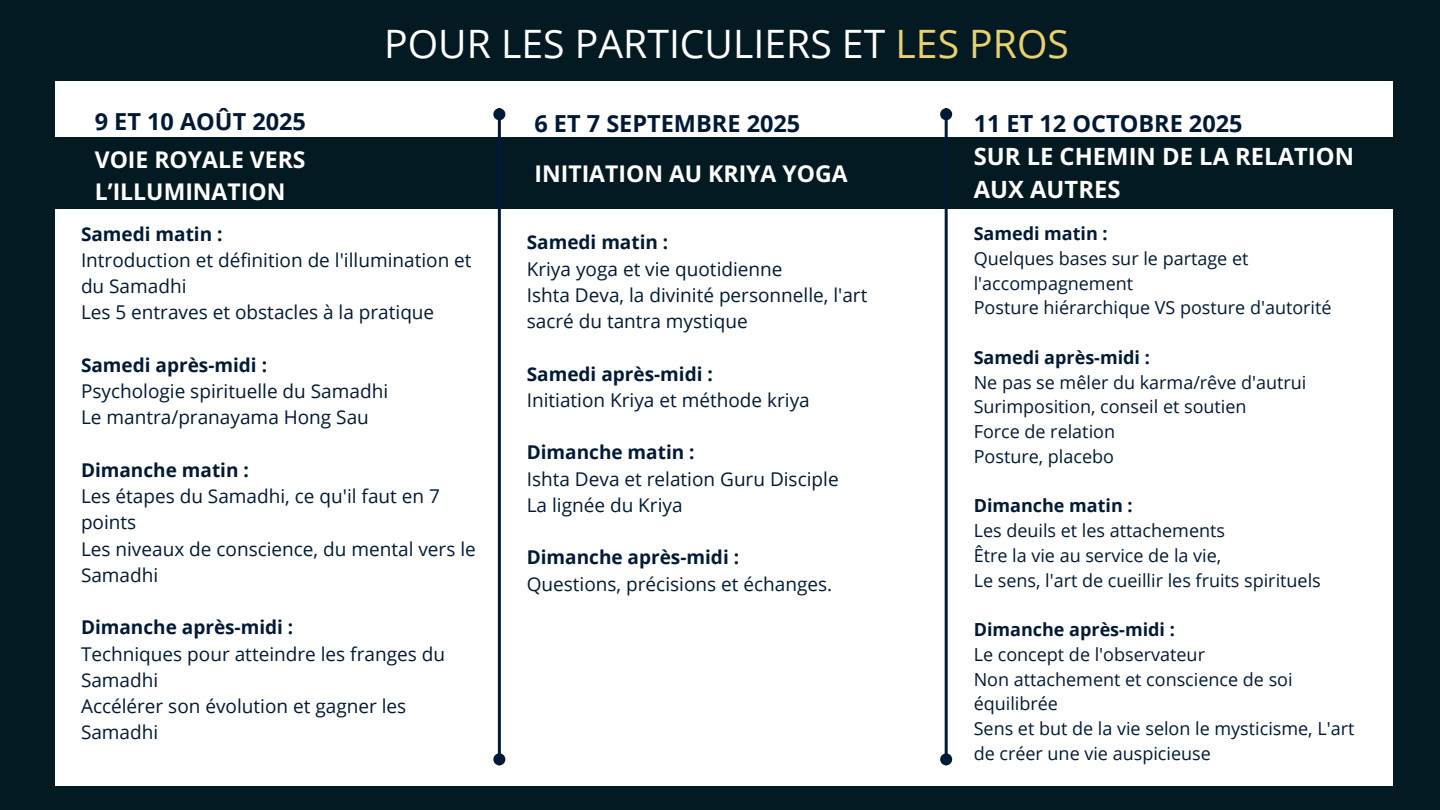
<style>
.page{position:relative;width:1440px;height:810px;background:#041a22}
.page>*{position:absolute;margin:0;border:0;box-sizing:border-box;transform-origin:0 0}
.t1{font:39.1px "Open Sans";color:#fff}
.t2{font:700 23.8px/33px "Open Sans";color:#fff}
.t3{font:700 23.5px "Open Sans";color:#001a35}
.t4{font:700 23px/31.5px "Open Sans";color:#fff}
.t5{font:19px/26.2px "Open Sans";color:#001a35}
.t6{font:700 19px "Open Sans";color:#001a35}
.t7{font:18px/24.8px "Open Sans";color:#001a35}
.t8{font:700 18px "Open Sans";color:#001a35}
.s1{color:#e9d16c}
</style>
<div class="page">
<div style="left:55px;top:81px;width:1338px;height:705px;background:#fff"></div>
<div style="left:55px;top:138px;width:1338px;height:71px;background:#041a22"></div>
<hr style="left:498px;top:119px;width:3px;height:635px;background:#001a35">
<div style="left:495px;top:110px;width:9px;height:9px;background:#001a35;border-radius:50%"></div>
<div style="left:493px;top:108px;width:12px;height:12px;border:3px solid #001a35;border-radius:50%"></div>
<div style="left:495px;top:755px;width:9px;height:9px;background:#001a35;border-radius:50%"></div>
<div style="left:493px;top:753px;width:12px;height:12px;border:3px solid #001a35;border-radius:50%"></div>
<hr style="left:945px;top:119px;width:3px;height:635px;background:#001a35">
<div style="left:942px;top:110px;width:9px;height:9px;background:#001a35;border-radius:50%"></div>
<div style="left:940px;top:108px;width:12px;height:12px;border:3px solid #001a35;border-radius:50%"></div>
<div style="left:942px;top:755px;width:9px;height:9px;background:#001a35;border-radius:50%"></div>
<div style="left:940px;top:753px;width:12px;height:12px;border:3px solid #001a35;border-radius:50%"></div>
<h2 class="t1" style="left:384px;top:16px;width:686px">POUR LES PARTICULIERS ET <span class="s1">LES PROS</span></h2>
<p class="t3" style="left:95px;top:105px;width:213px">9 ET 10 AOÛT 2025</p>
<p class="t3" style="left:534px;top:106px;width:267px">6 ET 7 SEPTEMBRE 2025</p>
<p class="t3" style="left:974px;top:106px;width:270px">11 ET 12 OCTOBRE 2025</p>
<p class="t4" style="left:95px;top:143px;width:212px">VOIE ROYALE VERS<br>L’ILLUMINATION</p>
<p class="t2" style="left:974px;top:139px;width:382px">SUR LE CHEMIN DE LA RELATION<br>AUX AUTRES</p>
<p class="t4" style="left:534px;top:158px;width:315px">INITIATION AU KRIYA YOGA</p>
<p class="t6" style="left:81px;top:220px;width:143px">Samedi matin :</p>
<p class="t5" style="left:81px;top:246px;width:392px">Introduction et définition de l'illumination et du Samadhi</p>
<p class="t5" style="left:81px;top:299px;width:355px">Les 5 entraves et obstacles à la pratique</p>
<p class="t6" style="left:81px;top:352px;width:188px">Samedi après-midi :</p>
<p class="t5" style="left:81px;top:378px;width:309px">Psychologie spirituelle du Samadhi</p>
<p class="t5" style="left:81px;top:404px;width:289px">Le mantra/pranayama Hong Sau</p>
<p class="t6" style="left:81px;top:457px;width:169px">Dimanche matin :</p>
<p class="t5" style="left:81px;top:483px;width:360px">Les étapes du Samadhi, ce qu'il faut en 7 points</p>
<p class="t5" style="left:81px;top:535px;width:396px">Les niveaux de conscience, du mental vers le<br>Samadhi</p>
<p class="t6" style="left:81px;top:614px;width:214px">Dimanche après-midi :</p>
<p class="t5" style="left:81px;top:640px;width:366px">Techniques pour atteindre les franges du<br>Samadhi</p>
<p class="t5" style="left:81px;top:693px;width:327px">Accélérer son évolution et gagner les<br>Samadhi</p>
<h1 class="t6" style="left:527px;top:229px;width:143px">Samedi matin :</h1>
<h2 class="t5" style="left:527px;top:255px;width:257px">Kriya yoga et vie quotidienne</h2>
<h2 class="t5" style="left:527px;top:281px;width:342px">Ishta Deva, la divinité personnelle, l'art sacré du tantra mystique</h2>
<h2 class="t6" style="left:527px;top:360px;width:188px">Samedi après-midi :</h2>
<h2 class="t5" style="left:527px;top:386px;width:285px">Initiation Kriya et méthode kriya</h2>
<h2 class="t6" style="left:527px;top:439px;width:169px">Dimanche matin :</h2>
<p class="t5" style="left:527px;top:465px;width:313px">Ishta Deva et relation Guru Disciple</p>
<p class="t5" style="left:527px;top:491px;width:157px">La lignée du Kriya</p>
<p class="t6" style="left:527px;top:544px;width:214px">Dimanche après-midi :</p>
<p class="t5" style="left:527px;top:570px;width:307px">Questions, précisions et échanges.</p>
<p class="t8" style="left:974px;top:221px;width:136px">Samedi matin :</p>
<p class="t7" style="left:974px;top:245px;width:276px">Quelques bases sur le partage et l'accompagnement</p>
<p class="t7" style="left:974px;top:295px;width:359px">Posture hiérarchique VS posture d'autorité</p>
<p class="t8" style="left:974px;top:345px;width:178px">Samedi après-midi :</p>
<p class="t7" style="left:974px;top:369px;width:334px">Ne pas se mêler du karma/rêve d'autrui</p>
<p class="t7" style="left:974px;top:394px;width:274px">Surimposition, conseil et soutien</p>
<p class="t7" style="left:974px;top:419px;width:143px">Force de relation</p>
<p class="t7" style="left:974px;top:443px;width:142px">Posture, placebo</p>
<p class="t8" style="left:974px;top:493px;width:160px">Dimanche matin :</p>
<p class="t7" style="left:974px;top:518px;width:253px">Les deuils et les attachements</p>
<p class="t7" style="left:974px;top:542px;width:249px">Être la vie au service de la vie,</p>
<p class="t7" style="left:974px;top:567px;width:349px">Le sens, l'art de cueillir les fruits spirituels</p>
<p class="t8" style="left:974px;top:617px;width:203px">Dimanche après-midi :</p>
<p class="t7" style="left:974px;top:641px;width:233px">Le concept de l'observateur</p>
<p class="t7" style="left:974px;top:666px;width:320px">Non attachement et conscience de soi équilibrée</p>
<p class="t7" style="left:974px;top:716px;width:382px">Sens et but de la vie selon le mysticisme, L'art de créer une vie auspicieuse</p>
</div>
